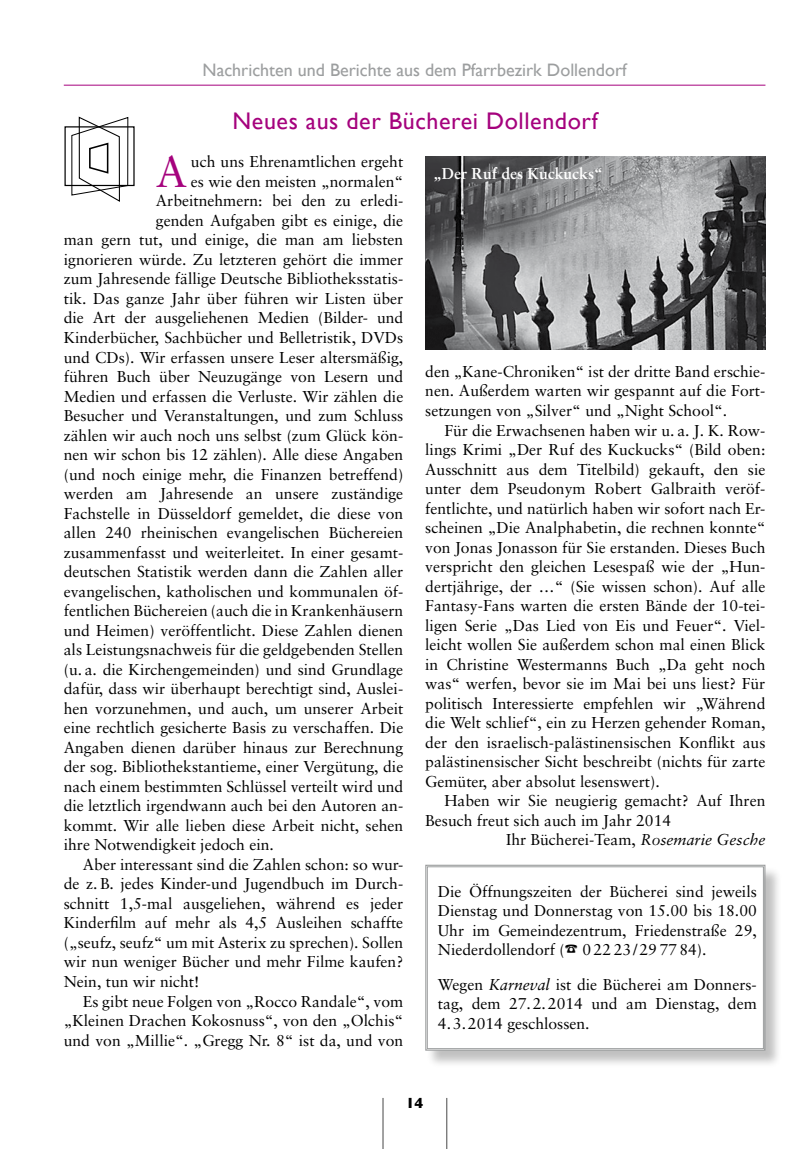
<style>
.page{position:relative;width:808px;height:1149px;background:#fff}
.page>*{position:absolute;margin:0;border:0;box-sizing:border-box;transform-origin:0 0}
.t1{font:43.65px "Sabon";color:#a5027d}
.t2{font:24px "Gill Sans";letter-spacing:.025em;color:#a5027d}
.t3{font:18px "Gill Sans";color:#9c9e9f}
.t4{font:15.75px/19.5px "Sabon";color:#000;text-align:justify}
.t5{font:700 15.75px "Sabon";color:#fff}
.t6{font:700 15px "Gill Sans";color:#000}
.s1{font-style:italic}
</style>
<div class="page">
<hr style="left:383px;top:1097px;width:1px;height:51px;background:#000">
<hr style="left:446px;top:1097px;width:1px;height:51px;background:#000">
<div style="left:426px;top:865px;width:357px;height:202px;background:#000;opacity:.25"></div>
<svg style="left:425px;top:864px;width:341px;height:186px"></svg>
<div style="left:427px;top:866px;width:336px;height:182px;border:1px solid #9c9e9f"></div>
<hr style="left:64px;top:85px;width:701px;height:1px;background:#a5027d">
<svg style="left:71px;top:116px;width:58px;height:86px"></svg>
<img style="left:425px;top:156px;width:340px;height:193px">
<svg style="left:565px;top:944px;width:12px;height:8px"></svg>
<p class="t3" style="left:203px;top:60px;width:425px">Nachrichten und Berichte aus dem Pfarrbezirk Dollendorf</p>
<h2 class="t2" style="left:233px;top:107px;width:367px">Neues aus der Bücherei Dollendorf</h2>
<h1 class="t1" style="left:156px;top:146px;width:33px">A</h1>
<p class="t4" style="left:191px;top:152px;width:214px">uch uns Ehrenamtlichen ergeht</p>
<p class="t4" style="left:191px;top:171px;width:214px">es wie den meisten „normalen“</p>
<p class="t4" style="left:156px;top:191px;width:249px">Arbeitnehmern: bei den zu erledi-</p>
<p class="t4" style="left:156px;top:210px;width:249px">genden Aufgaben gibt es einige, die</p>
<p class="t4" style="left:64px;top:230px;width:341px">man gern tut, und einige, die man am liebsten</p>
<p class="t4" style="left:64px;top:249px;width:341px">ignorieren würde. Zu letzteren gehört die immer</p>
<p class="t4" style="left:64px;top:269px;width:341px">zum Jahresende fällige Deutsche Bibliotheksstatis-</p>
<p class="t4" style="left:64px;top:288px;width:341px">tik. Das ganze Jahr über führen wir Listen über</p>
<p class="t4" style="left:64px;top:308px;width:341px">die Art der ausgeliehenen Medien (Bilder- und</p>
<p class="t4" style="left:64px;top:327px;width:341px">Kinderbücher, Sachbücher und Belletristik, DVDs</p>
<p class="t4" style="left:64px;top:347px;width:341px">und CDs). Wir erfassen unsere Leser altersmäßig,</p>
<p class="t4" style="left:64px;top:366px;width:341px">führen Buch über Neuzugänge von Lesern und</p>
<p class="t4" style="left:64px;top:386px;width:341px">Medien und erfassen die Verluste. Wir zählen die</p>
<p class="t4" style="left:64px;top:405px;width:341px">Besucher und Veranstaltungen, und zum Schluss</p>
<p class="t4" style="left:64px;top:425px;width:341px">zählen wir auch noch uns selbst (zum Glück kön-</p>
<p class="t4" style="left:64px;top:444px;width:341px">nen wir schon bis 12 zählen). Alle diese Angaben</p>
<p class="t4" style="left:64px;top:464px;width:341px">(und noch einige mehr, die Finanzen betreffend)</p>
<p class="t4" style="left:64px;top:483px;width:341px">werden am Jahresende an unsere zuständige</p>
<p class="t4" style="left:64px;top:503px;width:341px">Fachstelle in Düsseldorf gemeldet, die diese von</p>
<p class="t4" style="left:64px;top:522px;width:341px">allen 240 rheinischen evangelischen Büchereien</p>
<p class="t4" style="left:64px;top:542px;width:341px">zusammenfasst und weiterleitet. In einer gesamt-</p>
<p class="t4" style="left:64px;top:561px;width:341px">deutschen Statistik werden dann die Zahlen aller</p>
<p class="t4" style="left:64px;top:581px;width:341px">evangelischen, katholischen und kommunalen öf-</p>
<p class="t4" style="left:64px;top:600px;width:341px">fentlichen Büchereien (auch die in Krankenhäusern</p>
<p class="t4" style="left:64px;top:620px;width:341px">und Heimen) veröffentlicht. Diese Zahlen dienen</p>
<p class="t4" style="left:64px;top:639px;width:341px">als Leistungsnachweis für die geldgebenden Stellen</p>
<p class="t4" style="left:64px;top:659px;width:341px">(u. a. die Kirchengemeinden) und sind Grundlage</p>
<p class="t4" style="left:64px;top:678px;width:341px">dafür, dass wir überhaupt berechtigt sind, Auslei-</p>
<p class="t4" style="left:64px;top:698px;width:341px">hen vorzunehmen, und auch, um unserer Arbeit</p>
<p class="t4" style="left:64px;top:717px;width:341px">eine rechtlich gesicherte Basis zu verschaffen. Die</p>
<p class="t4" style="left:64px;top:737px;width:341px">Angaben dienen darüber hinaus zur Berechnung</p>
<p class="t4" style="left:64px;top:756px;width:341px">der sog. Bibliothekstantieme, einer Vergütung, die</p>
<p class="t4" style="left:64px;top:776px;width:341px">nach einem bestimmten Schlüssel verteilt wird und</p>
<p class="t4" style="left:64px;top:795px;width:341px">die letztlich irgendwann auch bei den Autoren an-</p>
<p class="t4" style="left:64px;top:815px;width:341px">kommt. Wir alle lieben diese Arbeit nicht, sehen</p>
<p class="t4" style="left:64px;top:834px;width:212px">ihre Notwendigkeit jedoch ein.</p>
<p class="t4" style="left:83px;top:854px;width:322px">Aber interessant sind die Zahlen schon: so wur-</p>
<p class="t4" style="left:64px;top:873px;width:341px">de z. B. jedes Kinder-und Jugendbuch im Durch-</p>
<p class="t4" style="left:64px;top:893px;width:341px">schnitt 1,5-mal ausgeliehen, während es jeder</p>
<p class="t4" style="left:64px;top:912px;width:341px">Kinderfilm auf mehr als 4,5 Ausleihen schaffte</p>
<p class="t4" style="left:64px;top:932px;width:341px">(„seufz, seufz“ um mit Asterix zu sprechen). Sollen</p>
<p class="t4" style="left:64px;top:951px;width:341px">wir nun weniger Bücher und mehr Filme kaufen?</p>
<p class="t4" style="left:64px;top:971px;width:137px">Nein, tun wir nicht!</p>
<p class="t4" style="left:83px;top:990px;width:322px">Es gibt neue Folgen von „Rocco Randale“, vom</p>
<p class="t4" style="left:64px;top:1010px;width:341px">„Kleinen Drachen Kokosnuss“, von den „Olchis“</p>
<p class="t4" style="left:64px;top:1029px;width:341px">und von „Millie“. „Gregg Nr. 8“ ist da, und von</p>
<p class="t5" style="left:433px;top:163px;width:171px">„Der Ruf des Kuckucks“</p>
<p class="t4" style="left:425px;top:361px;width:342px">den „Kane-Chroniken“ ist der dritte Band erschie&shy;nen. Außerdem warten wir gespannt auf die Fort&shy;setzungen von „Silver“ und „Night School“.</p>
<p class="t4" style="left:425px;top:420px;width:342px;text-indent:19px">Für die Erwachsenen haben wir u. a. J. K. Row&shy;lings Krimi „Der Ruf des Kuckucks“ (Bild oben:<br>Ausschnitt aus dem Titelbild) gekauft, den sie unter dem Pseudonym Robert Galbraith veröf&shy;fentlichte, und natürlich haben wir sofort nach Er&shy;scheinen „Die Analphabetin, die rechnen konnte“ von Jonas Jonasson für Sie erstanden. Dieses Buch verspricht den gleichen Lesespaß wie der „Hun&shy;dertjährige, der …“ (Sie wissen schon). Auf alle Fantasy-Fans warten die ersten Bände der 10-tei&shy;ligen Serie „Das Lied von Eis und Feuer“. Viel&shy;leicht wollen Sie außerdem schon mal einen Blick in Christine Westermanns Buch „Da geht noch was“ werfen, bevor sie im Mai bei uns liest? Für politisch Interessierte empfehlen wir „Während die Welt schlief“, ein zu Herzen gehender Roman, der den israelisch-palästinensischen Konflikt aus palästinensischer Sicht beschreibt (nichts für zarte Gemüter, aber absolut lesenswert).</p>
<p class="t4" style="left:444px;top:790px;width:323px">Haben wir Sie neugierig gemacht? Auf Ihren</p>
<p class="t4" style="left:425px;top:810px;width:247px">Besuch freut sich auch im Jahr 2014</p>
<p class="t4" style="left:506px;top:829px;width:261px">Ihr Bücherei-Team, <span class="s1">Rosemarie Gesche</span></p>
<p class="t4" style="left:438px;top:881px;width:320px">Die Öffnungszeiten der Bücherei sind jeweils Dienstag und Donnerstag von 15.00 bis 18.00<br>Uhr im Gemeindezentrum, Friedenstraße 29, Niederdollendorf ( 0 22 23/29 77 84).</p>
<p class="t4" style="left:438px;top:974px;width:320px">Wegen <span class="s1">Karneval</span> ist die Bücherei am Donners&shy;tag, dem 27.2.2014 und am Dienstag, dem 4.3.2014 geschlossen.</p>
<p class="t6" style="left:406px;top:1093px;width:19px">14</p>
</div>
